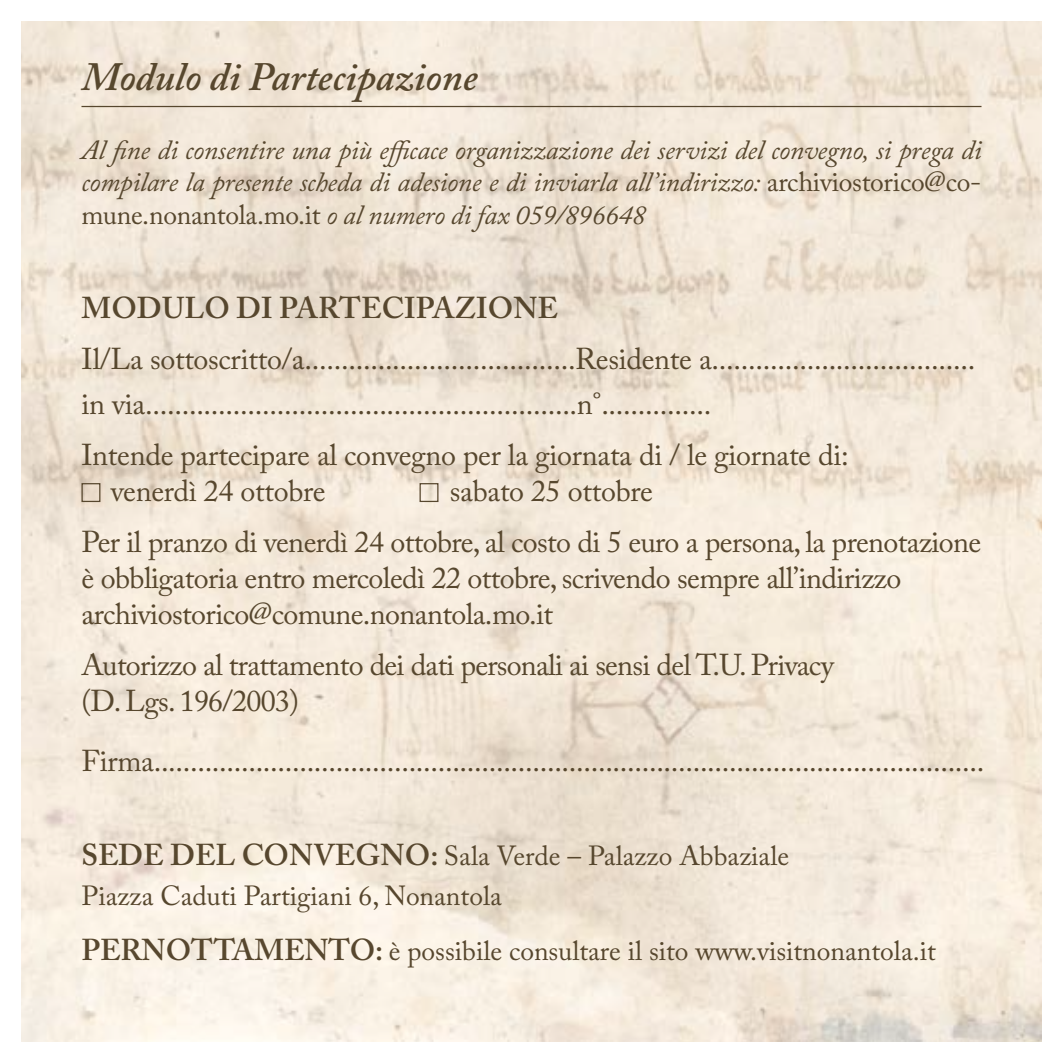
<style>
.page{position:relative;width:1063px;height:1063px;background:#fff}
.page>*{position:absolute;margin:0;border:0;box-sizing:border-box;transform-origin:0 0}
.t1{font:italic 600 40px "Adobe Caslon Pro";color:#57472e}
.t2{font:30px/36px "Adobe Caslon Pro";letter-spacing:-.02em;color:#57472e}
.t3{font:600 30px "Adobe Caslon Pro";color:#57472e}
.t4{font:italic 27.5px/32.5px "Adobe Caslon Pro";letter-spacing:-.01em;color:#57472e;text-align:justify}
.t5{font:27.5px/40px "Adobe Caslon Pro";color:#57472e}
.s1{font-style:normal}
.s2{font-weight:600;font-size:30px}
</style>
<div class="page">
<img style="left:21px;top:21px;width:1021px;height:1021px">
<hr style="left:81px;top:106px;width:900px;height:1px;background:#57472e">
<div style="left:81px;top:483px;width:19px;height:19px;border:1px solid #57472e"></div>
<div style="left:420px;top:483px;width:18px;height:19px;border:1px solid #57472e"></div>
<h1 class="t1" style="left:81px;top:53px;width:398px">Modulo di Partecipazione</h1>
<p class="t4" style="left:81px;top:133px;width:902px">Al fine di consentire una più efficace organizzazione dei servizi del convegno, si prega di compilare la presente scheda di adesione e di inviarla all’indirizzo: <span class="s1">archiviostorico@co&shy;mune.nonantola.mo.it</span> o al numero di fax 059/896648</p>
<p class="t3" style="left:81px;top:290px;width:478px">MODULO DI PARTECIPAZIONE</p>
<p class="t2" style="left:81px;top:336px;width:895px;line-height:45px">Il/La sottoscritto/a.....................................Residente a.................................... in via...........................................................n°...............</p>
<p class="t2" style="left:111px;top:437px;width:739px;text-indent:-29px">Intende partecipare al convegno per la giornata di / le giornate di: venerdì 24 ottobre</p>
<p class="t2" style="left:81px;top:465px;width:901px;line-height:51px;text-indent:368px">sabato 25 ottobre<br>Per il pranzo di venerdì 24 ottobre, al costo di 5 euro a persona, la prenotazione</p>
<p class="t2" style="left:81px;top:560px;width:822px">è obbligatoria entro mercoledì 22 ottobre, scrivendo sempre all’indirizzo archiviostorico@comune.nonantola.mo.it</p>
<p class="t2" style="left:81px;top:647px;width:754px">Autorizzo al trattamento dei dati personali ai sensi del T.U. Privacy (D. Lgs. 196/2003)</p>
<p class="t2" style="left:81px;top:743px;width:904px">Firma..................................................................................................................</p>
<p class="t5" style="left:81px;top:836px;width:709px"><span class="s2">SEDE DEL CONVEGNO:</span> Sala Verde – Palazzo Abbaziale<br>Piazza Caduti Partigiani 6, Nonantola</p>
<p class="t5" style="left:81px;top:931px;width:856px"><span class="s2">PERNOTTAMENTO:</span> è possibile consultare il sito www.visitnonantola.it</p>
</div>
